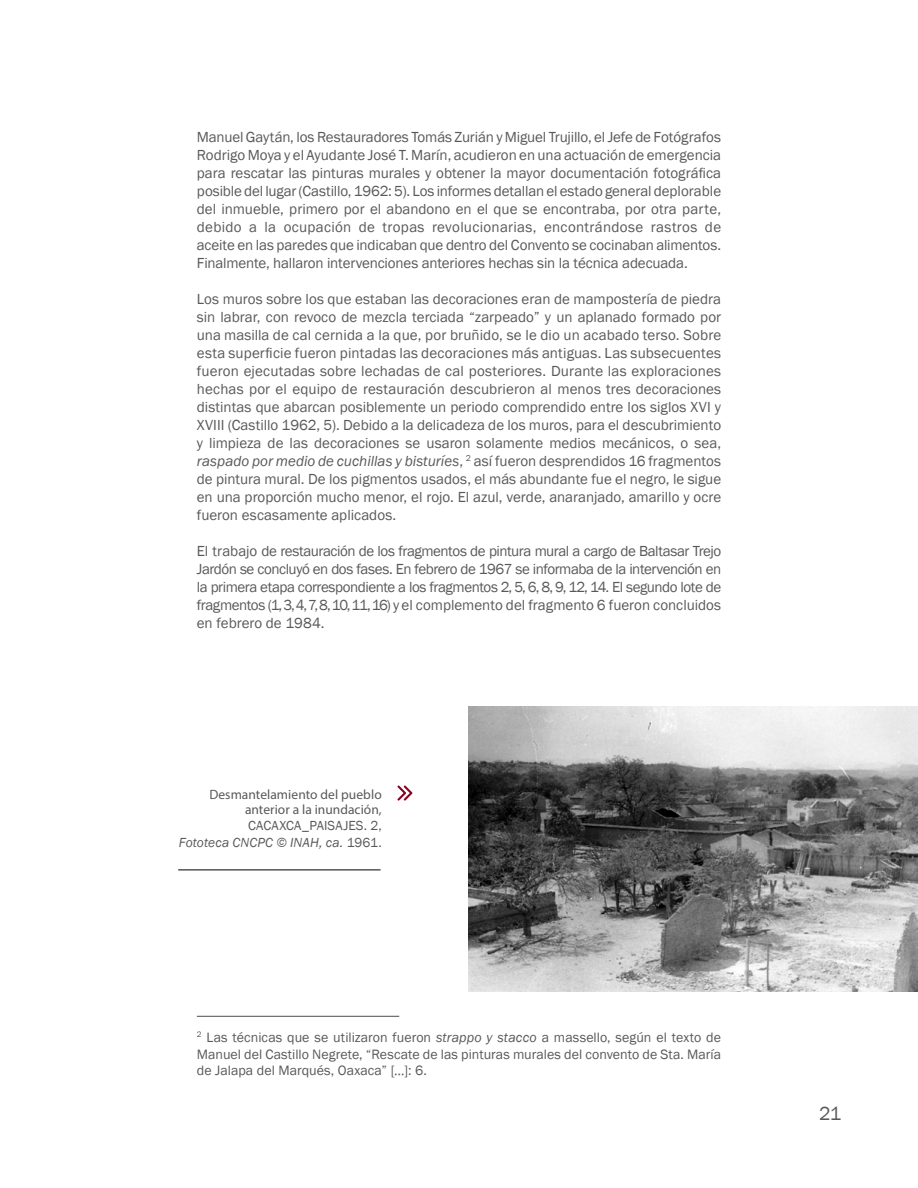
<style>
.page{position:relative;width:918px;height:1188px;background:#fff}
.page>*{position:absolute;margin:0;border:0;box-sizing:border-box;transform-origin:0 0}
.t1{font:19.5px "Franklin Gothic";color:#58595b}
.t2{font:15px/18px "Franklin Gothic";color:#58595b;text-align:justify}
.t3{font:13.95px/16.8px "Franklin Gothic";letter-spacing:.005em;color:#58595b;text-align:justify}
.t4{font:13.5px/15px "Myriad Pro";letter-spacing:.005em;color:#58595b;text-align:right}
.t5{font:13.5px/16.2px "Franklin Gothic";letter-spacing:.01em;color:#58595b;text-align:right}
.s1{font-style:italic}
</style>
<div class="page">
<hr style="left:197px;top:1016px;width:202px;height:1px;background:#4a4a4d">
<img style="left:469px;top:706px;width:449px;height:285px">
<svg style="left:397px;top:786px;width:16px;height:15px"></svg>
<hr style="left:178px;top:870px;width:203px;height:1px;background:#000">
<p class="t2" style="left:197px;top:128px;width:526px">Manuel Gaytán, los Restauradores Tomás Zurián y Miguel Trujillo, el Jefe de Fotógrafos Rodrigo Moya y el Ayudante José T. Marín, acudieron en una actuación de emergencia para rescatar las pinturas murales y obtener la mayor documentación fotográfica posible del lugar (Castillo, 1962: 5). Los informes detallan el estado general deplorable del inmueble, primero por el abandono en el que se encontraba, por otra parte, debido a la ocupación de tropas revolucionarias, encontrándose rastros de aceite en las paredes que indicaban que dentro del Convento se cocinaban alimentos.<br>Finalmente, hallaron intervenciones anteriores hechas sin la técnica adecuada.</p>
<p class="t2" style="left:197px;top:290px;width:526px">Los muros sobre los que estaban las decoraciones eran de mampostería de piedra sin labrar, con revoco de mezcla terciada “zarpeado” y un aplanado formado por una masilla de cal cernida a la que, por bruñido, se le dio un acabado terso. Sobre esta superficie fueron pintadas las decoraciones más antiguas. Las subsecuentes fueron ejecutadas sobre lechadas de cal posteriores. Durante las exploraciones hechas por el equipo de restauración descubrieron al menos tres decoraciones distintas que abarcan posiblemente un periodo comprendido entre los siglos XVI y XVIII (Castillo 1962, 5). Debido a la delicadeza de los muros, para el descubrimiento y limpieza de las decoraciones se usaron solamente medios mecánicos, o sea, <span class="s1">raspado por medio de cuchillas y bisturíes</span>, <sup>2</sup> así fueron desprendidos 16 fragmentos de pintura mural. De los pigmentos usados, el más abundante fue el negro, le sigue en una proporción mucho menor, el rojo. El azul, verde, anaranjado, amarillo y ocre fueron escasamente aplicados.</p>
<p class="t2" style="left:197px;top:542px;width:526px">El trabajo de restauración de los fragmentos de pintura mural a cargo de Baltasar Trejo Jardón se concluyó en dos fases. En febrero de 1967 se informaba de la intervención en la primera etapa correspondiente a los fragmentos 2, 5, 6, 8, 9, 12, 14. El segundo lote de fragmentos (1, 3, 4, 7, 8, 10, 11, 16) y el complemento del fragmento 6 fueron concluidos en febrero de 1984.</p>
<p class="t4" style="left:209px;top:787px;width:174px">Desmantelamiento del pueblo anterior a la inundación,</p>
<p class="t5" style="left:179px;top:818px;width:204px">CACAXCA_PAISAJES. 2,<br><span class="s1">Fototeca CNCPC © INAH, ca.</span> 1961.</p>
<p class="t3" style="left:197px;top:1029px;width:526px"><sup>2</sup> Las técnicas que se utilizaron fueron <span class="s1">strappo y stacco</span> a massello, según el texto de Manuel del Castillo Negrete, “Rescate de las pinturas murales del convento de Sta. María de Jalapa del Marqués, Oaxaca” […]: 6.</p>
<h1 class="t1" style="left:819px;top:1102px;width:24px">21</h1>
</div>
